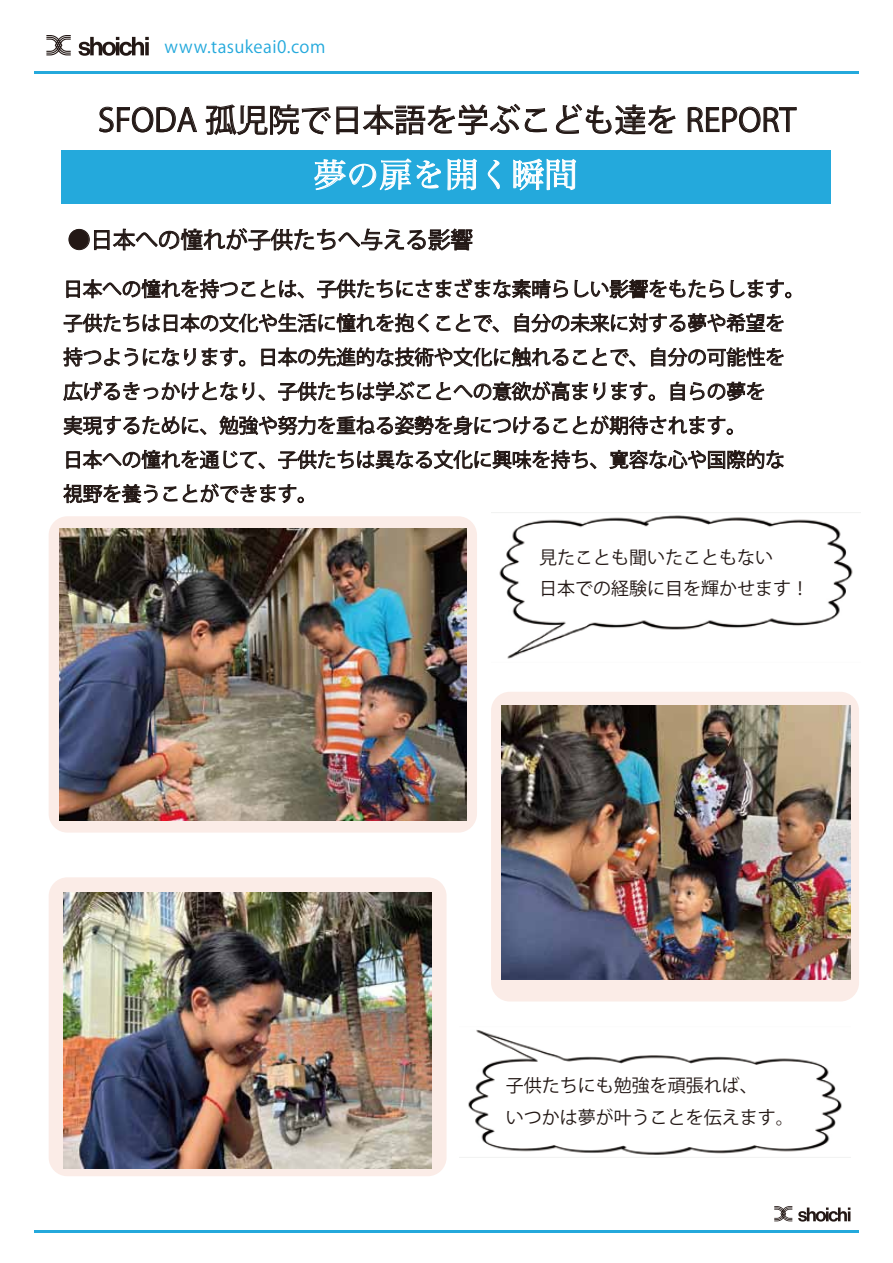
<style>
.page{position:relative;width:893px;height:1263px;background:#fff}
.page>*{position:absolute;margin:0;border:0;box-sizing:border-box;transform-origin:0 0}
.t1{font:33px "Hiragino Min W3 90 msp RKSJ H";color:#fff}
.t2{font:31.5px "Koz Go Pr 6 N";color:#231815}
.t3{font:22.5px "Koz Go Pr 6 N";color:#231815}
.t4{font:19.5px/34.2px "Koz Go Pr 6 N";color:#231815}
.t5{font:18px/31.5px "Koz Go Pr 6 N";color:#231815}
.t6{font:16.95px "Koz Go Pr 6 N";letter-spacing:.025em;color:#24a9dc}
</style>
<div class="page">
<svg style="left:46px;top:35px;width:25px;height:20px"></svg>
<svg style="left:79px;top:37px;width:70px;height:19px"></svg>
<hr style="left:34px;top:71px;width:825px;height:3px;background:#24a9dc">
<hr style="left:34px;top:1230px;width:825px;height:3px;background:#24a9dc">
<svg style="left:774px;top:1206px;width:18px;height:15px"></svg>
<svg style="left:798px;top:1207px;width:52px;height:14px"></svg>
<svg style="left:99px;top:107px;width:98px;height:25px"></svg>
<svg style="left:206px;top:104px;width:341px;height:31px"></svg>
<svg style="left:556px;top:104px;width:119px;height:31px"></svg>
<svg style="left:688px;top:107px;width:109px;height:25px"></svg>
<svg style="left:67px;top:280px;width:188px;height:18px"></svg>
<svg style="left:261px;top:280px;width:43px;height:18px"></svg>
<svg style="left:318px;top:279px;width:250px;height:19px"></svg>
<svg style="left:575px;top:280px;width:149px;height:18px"></svg>
<svg style="left:731px;top:280px;width:60px;height:18px"></svg>
<svg style="left:64px;top:314px;width:365px;height:18px"></svg>
<svg style="left:437px;top:316px;width:13px;height:14px"></svg>
<svg style="left:456px;top:314px;width:43px;height:18px"></svg>
<svg style="left:515px;top:314px;width:268px;height:18px"></svg>
<svg style="left:64px;top:348px;width:132px;height:18px"></svg>
<svg style="left:202px;top:348px;width:43px;height:18px"></svg>
<svg style="left:262px;top:348px;width:325px;height:18px"></svg>
<svg style="left:593px;top:348px;width:42px;height:18px"></svg>
<svg style="left:651px;top:348px;width:132px;height:18px"></svg>
<svg style="left:64px;top:382px;width:173px;height:18px"></svg>
<svg style="left:243px;top:383px;width:22px;height:17px"></svg>
<svg style="left:279px;top:382px;width:152px;height:18px"></svg>
<svg style="left:437px;top:382px;width:151px;height:18px"></svg>
<svg style="left:594px;top:383px;width:11px;height:17px"></svg>
<svg style="left:611px;top:382px;width:44px;height:18px"></svg>
<svg style="left:671px;top:382px;width:13px;height:18px"></svg>
<svg style="left:690px;top:382px;width:74px;height:18px"></svg>
<svg style="left:64px;top:416px;width:142px;height:18px"></svg>
<svg style="left:220px;top:416px;width:347px;height:19px"></svg>
<svg style="left:573px;top:416px;width:160px;height:19px"></svg>
<svg style="left:67px;top:450px;width:198px;height:19px"></svg>
<svg style="left:279px;top:450px;width:317px;height:19px"></svg>
<svg style="left:610px;top:450px;width:173px;height:19px"></svg>
<svg style="left:64px;top:484px;width:93px;height:19px"></svg>
<svg style="left:164px;top:487px;width:13px;height:14px"></svg>
<svg style="left:183px;top:484px;width:121px;height:19px"></svg>
<img style="left:499px;top:515px;width:354px;height:144px">
<div style="left:49px;top:516px;width:428px;height:316px;background:#fbece7;border-radius:19px"></div>
<div style="left:49px;top:877px;width:398px;height:299px;background:#fbece7;border-radius:19px"></div>
<div style="left:491px;top:692px;width:368px;height:309px;background:#fbece7;border-radius:19px"></div>
<img style="left:468px;top:1030px;width:374px;height:125px">
<img style="left:60px;top:528px;width:406px;height:292px">
<img style="left:501px;top:705px;width:349px;height:275px">
<img style="left:64px;top:892px;width:368px;height:276px">
<div style="left:61px;top:150px;width:770px;height:53px;background:#24a9dc"></div>
<svg style="left:314px;top:158px;width:127px;height:33px"></svg>
<svg style="left:447px;top:158px;width:30px;height:33px"></svg>
<svg style="left:488px;top:160px;width:12px;height:29px"></svg>
<svg style="left:513px;top:158px;width:63px;height:33px"></svg>
<div style="left:69px;top:229px;width:20px;height:21px;border:1px solid #231815;border-radius:50%"></div>
<svg style="left:94px;top:228px;width:378px;height:23px"></svg>
<p class="t6" style="left:164px;top:37px;width:162px">www.tasukeai0.com</p>
<h2 class="t2" style="left:98px;top:102px;width:700px">SFODA 孤児院で日本語を学ぶこども達を REPORT</h2>
<h1 class="t1" style="left:313px;top:158px;width:265px">夢の扉を開く瞬間</h1>
<p class="t3" style="left:68px;top:227px;width:406px">●日本への憧れが子供たちへ与える影響</p>
<p class="t4" style="left:63px;top:272px;width:742px">日本への憧れを持つことは、子供たちにさまざまな素晴らしい影響をもたらします。子供たちは日本の文化や生活に憧れを抱くことで、自分の未来に対する夢や希望を持つようになります。日本の先進的な技術や文化に触れることで、自分の可能性を広げるきっかけとなり、子供たちは学ぶことへの意欲が高まります。自らの夢を<br>実現するために、勉強や努力を重ねる姿勢を身につけることが期待されます。<br>日本への憧れを通じて、子供たちは異なる文化に興味を持ち、寛容な心や国際的な視野を養うことができます。</p>
<p class="t5" style="left:539px;top:541px;width:272px">見たことも聞いたこともない<br>日本での経験に目を輝かせます！</p>
<p class="t5" style="left:506px;top:1070px;width:289px">子供たちにも勉強を頑張れば、<br>いつかは夢が叶うことを伝えます。</p>
</div>
